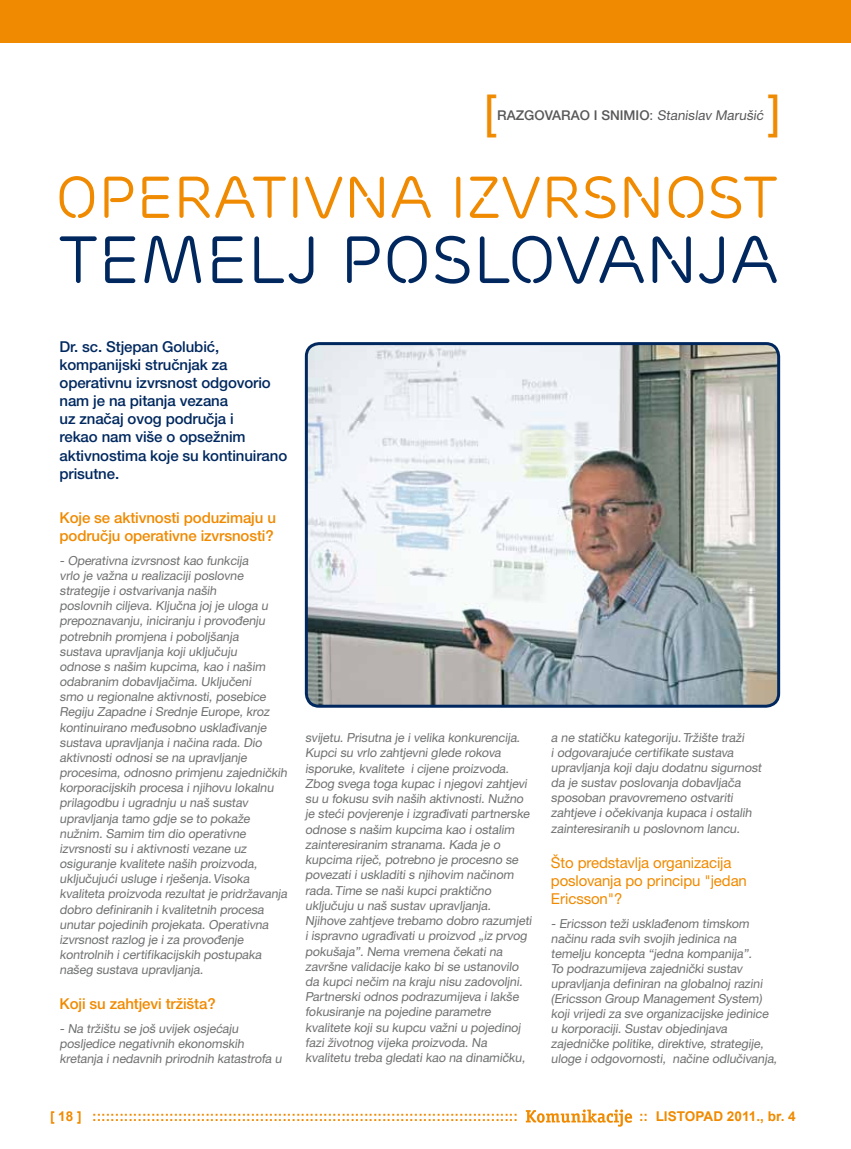
<style>
.page{position:relative;width:851px;height:1149px;background:#fff}
.page>*{position:absolute;margin:0;border:0;box-sizing:border-box;transform-origin:0 0}
.t1{font:46.5px "Arial";color:#f08a00}
.t2{font:500 15px/18px "Ericsson Sans";letter-spacing:-.01em;color:#00285f}
.t3{font:500 15px/18px "Ericsson Sans";letter-spacing:-.01em;color:#f08a00}
.t4{font:15px/18px "Ericsson Sans";letter-spacing:-.01em;color:#f08a00}
.t5{font:700 13.5px "Arial";color:#f08a00}
.t6{font:500 13.5px "Ericsson Sans";color:#58585a}
.t7{font:12.45px/15.1px "Ericsson Sans";letter-spacing:-.01em;color:#707172}
.s1{font-weight:400}
</style>
<div class="page">
<div style="left:0;top:0;width:850px;height:43px;background:#f08a00"></div>
<svg style="left:60px;top:236px;width:717px;height:48px"></svg>
<svg style="left:59px;top:176px;width:717px;height:42px"></svg>
<svg style="left:525px;top:1109px;width:107px;height:17px"></svg>
<img style="left:306px;top:343px;width:472px;height:363px">
<div style="left:305px;top:342px;width:475px;height:365px;border:3px solid #00285f;border-radius:13px"></div>
<h1 class="t1" style="left:484px;top:81px;width:14px">[</h1>
<h1 class="t1" style="left:767px;top:81px;width:14px">]</h1>
<p class="t6" style="left:497px;top:108px;width:270px">razgovarao i snimio<span class="s1">: Stanislav Marušić</span></p>
<p class="t2" style="left:60px;top:338px;width:229px">Dr. sc. Stjepan Golubić, kompanijski stručnjak za operativnu izvrsnost odgovorio nam je na pitanja vezana<br>uz značaj ovog područja i<br>rekao nam više o opsežnim aktivnostima koje su kontinuirano prisutne.</p>
<p class="t3" style="left:60px;top:508px;width:218px">Koje se aktivnosti poduzimaju u području operativne izvrsnosti?</p>
<p class="t7" style="left:60px;top:552px;width:231px">- Operativna izvrsnost kao funkcija<br>vrlo je važna u realizacij i poslovne strategije i ostvarivanja naših<br>poslovnih ciljeva. Ključna joj je uloga u prepoznavanju, iniciranju i provođenju potrebnih promjena i poboljšanja<br>sustava upravljanja koj i uklj učuj u<br>odnose s našim kupcima, kao i našim odabranim dobavljačima. Uključeni<br>smo u regionalne aktivnosti, posebice Regij u Zapadne i Srednje Europe, kroz kontinuirano međusobno usklađivanje sustava upravljanja i načina rada. Dio aktivnosti odnosi se na upravljanje procesima, odnosno primjenu zajedničkih korporacijskih procesa i nj ihovu lokalnu prilagodbu i ugradnju u naš sustav upravljanja tamo gdje se to pokaže nužnim. Samim tim dio operativne izvrsnosti su i aktivnosti vezane uz osiguranje kvalitete naših proizvoda,<br>uklj učuj ući usluge i rješenja.Visoka kvaliteta proizvoda rezultat je pridržavanja dobro definiranih i kvalitetnih procesa unutar pojedinih projekata. Operativna izvrsnost razlog je i za provođenje kontrolnih i certifikacijskih postupaka našeg sustava upravlj anj a.</p>
<p class="t3" style="left:60px;top:994px;width:158px">Koji su zahtjevi tržišta?</p>
<p class="t7" style="left:60px;top:1020px;width:226px">- Na tržištu se još uvijek osjećaj u posljedice negativnih ekonomskih kretanja i nedavnih prirodnih katastrofa u</p>
<p class="t7" style="left:305px;top:730px;width:230px">svijetu. Prisutna je i velika konkurencija.<br>Kupci su vrlo zahtjevni glede rokova isporuke, kvalitete i cijene proizvoda.<br>Zbog svega toga kupac i njegovi zahtjevi su u fokusu svih naših aktivnosti. Nužno je steći povjerenje i izgrađivati partnerske odnose s našim kupcima kao i ostalim zainteresiranim stranama. Kada je o kupcima riječ, potrebno je procesno se povezati i uskladiti s nj ihovim načinom rada.Time se naši kupci praktično uključuju u naš sustav upravljanja.<br>Nj ihove zahtjeve trebamo dobro razumjeti i ispravno ugrađivati u proizvod „iz prvog pokušaja”. Nema vremena čekati na završne validacije kako bi se ustanovilo da kupci nečim na kraju nisu zadovolj ni.<br>Partnerski odnos podrazumijeva i lakše fokusiranje na pojedine parametre kvalitete koj i su kupcu važni u pojedinoj fazi životnog vijeka proizvoda. Na kvalitetu treba gledati kao na dinamičku,</p>
<p class="t7" style="left:551px;top:730px;width:214px">a ne statičku kategorij u.Tržište traži<br>i odgovaraj uće certifikate sustava upravljanja koj i daju dodatnu sigurnost da je sustav poslovanja dobavljača sposoban pravovremeno ostvariti zahtjeve i očekivanja kupaca i ostalih</p>
<p class="t7" style="left:551px;top:821px;width:192px">zainteresiranih u poslovnom lancu.</p>
<p class="t4" style="left:551px;top:854px;width:197px">Što predstavlja organizacija poslovanja po principu "jedan<br>Ericsson"?</p>
<p class="t7" style="left:551px;top:915px;width:229px">- Ericsson teži usklađenom timskom načinu rada svih svoj ih jedinica na temelju koncepta “jedna kompanija”.<br>To podrazumijeva zajednički sustav upravljanja definiran na globalnoj razini (Ericsson Group Management System) koj i vrijedi za sve organizacijske jedinice u korporacij i. Sustav objedinjava zajedničke politike, direktive, strategije, uloge i odgovornosti, načine odlučivanja,</p>
<p class="t5" style="left:50px;top:1106px;width:469px">[ 18 ] ::::::::::::::::::::::::::::::::::::::::::::::::::::::::::::::::::::::::::::::::::::::::::::::</p>
<p class="t5" style="left:639px;top:1106px;width:158px">:: LISTOPAD 2011., br. 4</p>
</div>
